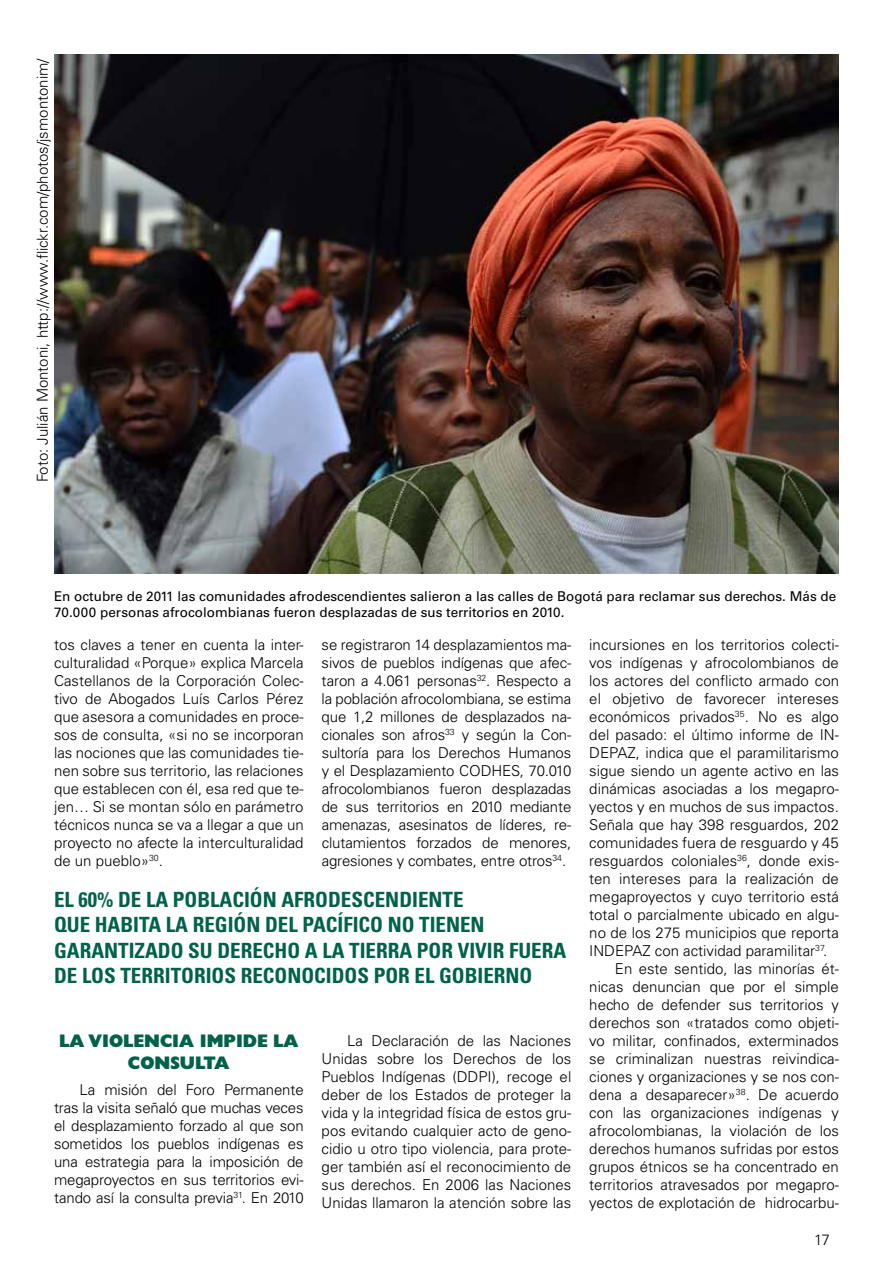
<style>
.page{position:relative;width:893px;height:1263px;background:#fff}
.page>*{position:absolute;margin:0;border:0;box-sizing:border-box;transform-origin:0 0}
.t1{font:700 condensed 21px/25.2px "Univers";color:#00624b}
.t2{font:18px "Gill Sans Extra Bold Display";color:#00624b}
.t3{font:300 15px/18px "Univers";color:#000;text-align:justify}
.t4{font:13.5px/16.2px "Univers";color:#000}
</style>
<div class="page">
<img style="left:54px;top:54px;width:785px;height:520px">
<p class="t3" style="left:34px;top:482px;width:426px;rotate:-90deg">Foto: Julián Montoni, http://www.flickr.com/photos/jsmontonim/</p>
<p class="t4" style="left:54px;top:588px;width:784px">En octubre de 2011 las comunidades afrodescendientes salieron a las calles de Bogotá para reclamar sus derechos. Más de<br>70.000 personas afrocolombianas fueron desplazadas de sus territorios en 2010.</p>
<p class="t3" style="left:54px;top:635px;width:251px">tos claves a tener en cuenta la inter&shy;culturalidad «Porque» explica Marcela Castellanos de la Corporación Colec&shy;tivo de Abogados Luís Carlos Pérez que asesora a comunidades en proce&shy;sos de consulta, «si no se incorporan las nociones que las comunidades tie&shy;nen sobre sus territorio, las relaciones que establecen con él, esa red que te&shy;jen… Si se montan sólo en parámetro técnicos nunca se va a llegar a que un proyecto no afecte la interculturalidad de un pueblo»<sup>30</sup>.</p>
<p class="t3" style="left:322px;top:635px;width:251px">se registraron 14 desplazamientos ma&shy;sivos de pueblos indígenas que afec&shy;taron a 4.061 personas<sup>32</sup>. Respecto a la población afrocolombiana, se estima que 1,2 millones de desplazados na&shy;cionales son afros<sup>33</sup> y según la Con&shy;sultoría para los Derechos Humanos y el Desplazamiento CODHES, 70.010 afrocolombianos fueron desplazadas de sus territorios en 2010 mediante amenazas, asesinatos de líderes, re&shy;clutamientos forzados de menores, agresiones y combates, entre otros<sup>34</sup>.</p>
<h1 class="t1" style="left:54px;top:887px;width:511px">EL 60% DE LA POBLACIÓN AFRODESCENDIENTE<br>QUE HABITA LA REGIÓN DEL PACÍFICO NO TIENEN GARANTIZADO SU DERECH O A LA TIERRA POR VIVIR FUERA DE LOS TERRITORIOS RECONOCIDOS POR EL GOBIERNO</h1>
<p class="t2" style="left:59px;top:1030px;width:55px">LA VIOLE</p>
<p class="t2" style="left:144px;top:1030px;width:29px">NCIA</p>
<p class="t2" style="left:200px;top:1030px;width:48px">IMPIDE</p>
<p class="t2" style="left:273px;top:1030px;width:14px">LA</p>
<p class="t2" style="left:128px;top:1052px;width:56px">CONSULTA</p>
<p class="t3" style="left:54px;top:1081px;width:251px;text-indent:26px">La misión del Foro Permanente tras la visita señaló que muchas veces el desplazamiento forzado al que son sometidos los pueblos indígenas es una estrategia para la imposición de megaproyectos en sus territorios evi&shy;tando así la consulta previa<sup>31</sup>. En 2010</p>
<p class="t3" style="left:322px;top:1031px;width:251px;text-indent:26px">La Declaración de las Naciones Unidas sobre los Derechos de los Pueblos Indígenas (DDPI), recoge el deber de los Estados de proteger la vida y la integridad física de estos gru&shy;pos evitando cualquier acto de geno&shy;cidio u otro tipo violencia, para prote&shy;ger también así el reconocimiento de sus derechos. En 2006 las Naciones Unidas llamaron la atención sobre las</p>
<p class="t3" style="left:589px;top:635px;width:251px">incursiones en los territorios colecti-</p>
<p class="t3" style="left:589px;top:653px;width:251px">vos indígenas y afrocolombianos de</p>
<p class="t3" style="left:589px;top:671px;width:251px">los actores del conflicto armado con</p>
<p class="t3" style="left:589px;top:689px;width:251px">el objetivo de favorecer intereses</p>
<p class="t3" style="left:589px;top:707px;width:251px">económicos privados<sup>35</sup>. No es algo</p>
<p class="t3" style="left:589px;top:725px;width:251px">del pasado: el último informe de IN-</p>
<p class="t3" style="left:589px;top:743px;width:251px">DEPAZ, indica que el paramilitarismo</p>
<p class="t3" style="left:589px;top:761px;width:251px">sigue siendo un agente activo en las</p>
<p class="t3" style="left:589px;top:779px;width:251px">dinámicas asociadas a los megapro-</p>
<p class="t3" style="left:589px;top:797px;width:251px">yectos y en muchos de sus impactos.</p>
<p class="t3" style="left:589px;top:815px;width:251px">Señala que hay 398 resguardos, 202</p>
<p class="t3" style="left:589px;top:833px;width:251px">comunidades fuera de resguardo y 45</p>
<p class="t3" style="left:589px;top:851px;width:251px">resguardos coloniales<sup>36</sup>, donde exis-</p>
<p class="t3" style="left:589px;top:869px;width:251px">ten intereses para la realización de</p>
<p class="t3" style="left:589px;top:887px;width:251px">megaproyectos y cuyo territorio está</p>
<p class="t3" style="left:589px;top:905px;width:251px">total o parcialmente ubicado en algu-</p>
<p class="t3" style="left:589px;top:923px;width:251px">no de los 275 municipios que reporta</p>
<p class="t3" style="left:589px;top:941px;width:239px">INDEPAZ con actividad paramilitar<sup>37</sup>.</p>
<p class="t3" style="left:615px;top:959px;width:226px">En este sentido, las minorías ét-</p>
<p class="t3" style="left:589px;top:977px;width:251px">nicas denuncian que por el simple</p>
<p class="t3" style="left:589px;top:995px;width:251px">hecho de defender sus territorios y</p>
<p class="t3" style="left:589px;top:1013px;width:251px">derechos son «tratados como objeti-</p>
<p class="t3" style="left:589px;top:1031px;width:251px">vo militar, confinados, exterminados</p>
<p class="t3" style="left:589px;top:1049px;width:251px">se criminalizan nuestras reivindica-</p>
<p class="t3" style="left:589px;top:1067px;width:251px">ciones y organizaciones y se nos con-</p>
<p class="t3" style="left:589px;top:1085px;width:251px">dena a desaparecer»<sup>38</sup>. De acuerdo</p>
<p class="t3" style="left:589px;top:1103px;width:251px">con las organizaciones indígenas y</p>
<p class="t3" style="left:589px;top:1121px;width:251px">afrocolombianas, la violación de los</p>
<p class="t3" style="left:589px;top:1139px;width:251px">derechos humanos sufridas por estos</p>
<p class="t3" style="left:589px;top:1157px;width:251px">grupos étnicos se ha concentrado en</p>
<p class="t3" style="left:589px;top:1175px;width:251px">territorios atravesados por megapro-</p>
<p class="t3" style="left:589px;top:1193px;width:251px">yectos de explotación de hidrocarbu-</p>
<p class="t3" style="left:814px;top:1231px;width:17px">17</p>
</div>
